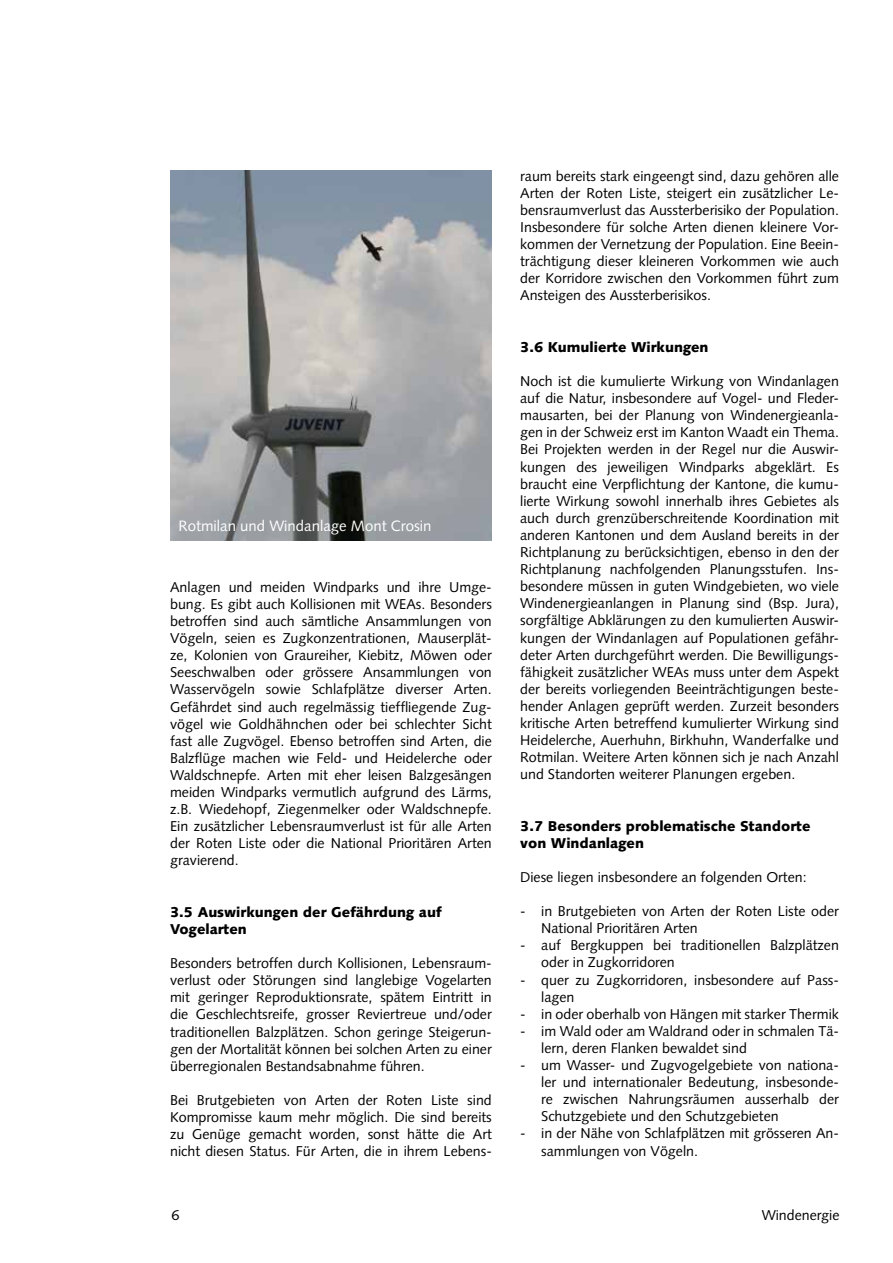
<style>
.page{position:relative;width:893px;height:1263px;background:#fff}
.page>*{position:absolute;margin:0;border:0;box-sizing:border-box;transform-origin:0 0}
.t1{font:15px "Syntax LT";color:#fff}
.t2{font:14.25px/17.1px "Syntax LT";color:#000;text-align:justify}
.t3{font:900 14.25px/17.1px "Syntax LT";color:#000}
</style>
<div class="page">
<img style="left:170px;top:170px;width:322px;height:370px">
<p class="t1" style="left:179px;top:517px;width:254px">Rotmilan und Windanlage Mont Crosin</p>
<p class="t2" style="left:170px;top:578px;width:323px">Anlagen und meiden Windparks und ihre Umge&shy;bung. Es gibt auch Kollisionen mit WEAs. Besonders betroffen sind auch sämtliche Ansammlungen von Vögeln, seien es Zugkonzentrationen, Mauserplät&shy;ze, Kolonien von Graureiher, Kiebitz, Möwen oder Seeschwalben oder grössere Ansammlungen von Wasservögeln sowie Schlafplätze diverser Arten.<br>Gefährdet sind auch regelmässig tieffliegende Zug&shy;vögel wie Goldhähnchen oder bei schlechter Sicht fast alle Zugvögel. Ebenso betroffen sind Arten, die Balzflüge machen wie Feld- und Heidelerche oder Waldschnepfe. Arten mit eher leisen Balzgesängen meiden Windparks vermutlich aufgrund des Lärms, z.B. Wiedehopf, Ziegenmelker oder Waldschnepfe.<br>Ein zusätzlicher Lebensraumverlust ist für alle Arten der Roten Liste oder die National Prioritären Arten gravierend.</p>
<p class="t3" style="left:170px;top:903px;width:273px">3.5 Auswirkungen der Gefährdung auf<br>Vogelarten</p>
<p class="t2" style="left:170px;top:955px;width:323px">Besonders betroffen durch Kollisionen, Lebensraum&shy;verlust oder Störungen sind langlebige Vogelarten mit geringer Reproduktionsrate, spätem Eintritt in die Geschlechtsreife, grosser Reviertreue und/oder traditionellen Balzplätzen. Schon geringe Steigerun&shy;gen der Mortalität können bei solchen Arten zu einer überregionalen Bestandsabnahme führen.</p>
<p class="t2" style="left:170px;top:1091px;width:323px">Bei Brutgebieten von Arten der Roten Liste sind Kompromisse kaum mehr möglich. Die sind bereits zu Genüge gemacht worden, sonst hätte die Art nicht diesen Status. Für Arten, die in ihrem Lebens-</p>
<p class="t2" style="left:520px;top:167px;width:320px">raum bereits stark eingeengt sind, dazu gehören alle Arten der Roten Liste, steigert ein zusätzlicher Le&shy;bensraumverlust das Aussterberisiko der Population.<br>Insbesondere für solche Arten dienen kleinere Vor&shy;kommen der Vernetzung der Population. Eine Beein&shy;trächtigung dieser kleineren Vorkommen wie auch der Korridore zwischen den Vorkommen führt zum Ansteigen des Aussterberisikos.</p>
<p class="t3" style="left:520px;top:338px;width:190px">3.6 Kumulierte Wirkungen</p>
<p class="t2" style="left:520px;top:373px;width:320px">Noch ist die kumulierte Wirkung von Windanlagen auf die Natur, insbesondere auf Vogel- und Fleder&shy;mausarten, bei der Planung von Windenergieanla&shy;gen in der Schweiz erst im Kanton Waadt ein Thema.<br>Bei Projekten werden in der Regel nur die Auswir&shy;kungen des jeweiligen Windparks abgeklärt. Es braucht eine Verpflichtung der Kantone, die kumu&shy;lierte Wirkung sowohl innerhalb ihres Gebietes als auch durch grenzüberschreitende Koordination mit anderen Kantonen und dem Ausland bereits in der Richtplanung zu berücksichtigen, ebenso in den der Richtplanung nachfolgenden Planungsstufen. Ins&shy;besondere müssen in guten Windgebieten, wo viele Windenergieanlangen in Planung sind (Bsp. Jura), sorgfältige Abklärungen zu den kumulierten Auswir&shy;kungen der Windanlagen auf Populationen gefähr&shy;deter Arten durchgeführt werden. Die Bewilligungs&shy;fähigkeit zusätzlicher WEAs muss unter dem Aspekt der bereits vorliegenden Beeinträchtigungen beste&shy;hender Anlagen geprüft werden. Zurzeit besonders kritische Arten betreffend kumulierter Wirkung sind Heidelerche, Auerhuhn, Birkhuhn, Wanderfalke und Rotmilan. Weitere Arten können sich je nach Anzahl und Standorten weiterer Planungen ergeben.</p>
<p class="t3" style="left:520px;top:817px;width:292px">3.7 Besonders problematische Standorte von Windanlagen</p>
<p class="t2" style="left:520px;top:868px;width:288px">Diese liegen insbesondere an folgenden Orten:</p>
<p class="t2" style="left:541px;top:903px;width:299px;text-indent:-21px">- in Brutgebieten von Arten der Roten Liste oder<br>National Prioritären Arten</p>
<p class="t2" style="left:541px;top:937px;width:299px;text-indent:-21px">- auf Bergkuppen bei traditionellen Balzplätzen oder in Zugkorridoren</p>
<p class="t2" style="left:541px;top:971px;width:299px;text-indent:-21px">- quer zu Zugkorridoren, insbesondere auf Pass&shy;lagen</p>
<p class="t2" style="left:520px;top:1005px;width:320px">- in oder oberhalb von Hängen mit starker Thermik</p>
<p class="t2" style="left:541px;top:1022px;width:299px;text-indent:-21px">- im Wald oder am Waldrand oder in schmalen Tä&shy;lern, deren Flanken bewaldet sind</p>
<p class="t2" style="left:541px;top:1057px;width:299px;text-indent:-21px">- um Wasser- und Zugvogelgebiete von nationa&shy;ler und internationaler Bedeutung, insbesonde&shy;re zwischen Nahrungsräumen ausserhalb der Schutzgebiete und den Schutzgebieten</p>
<p class="t2" style="left:541px;top:1125px;width:299px;text-indent:-21px">- in der Nähe von Schlafplätzen mit grösseren An&shy;sammlungen von Vögeln.</p>
<p class="t2" style="left:171px;top:1206px;width:9px">6</p>
<p class="t2" style="left:762px;top:1206px;width:79px">Windenergie</p>
</div>
